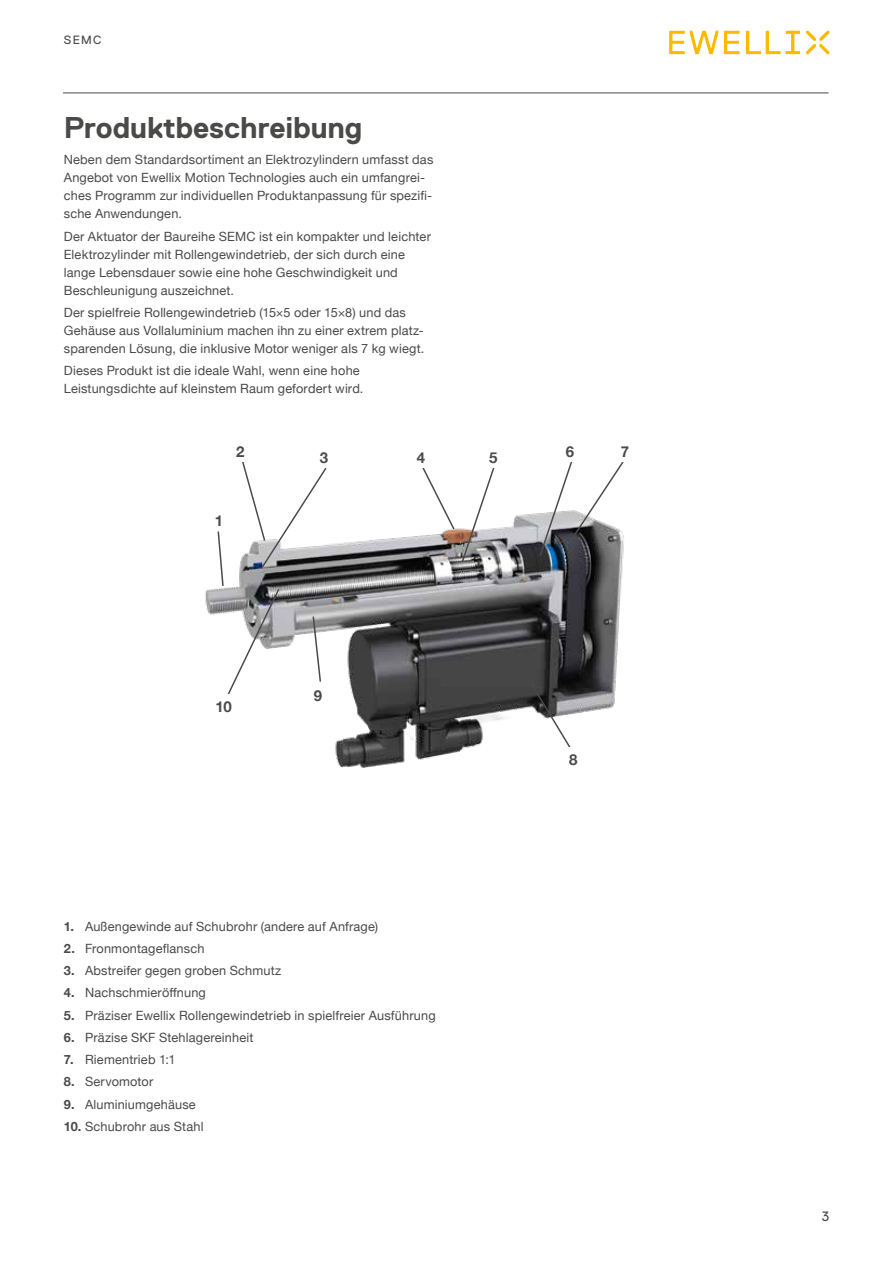
<style>
.page{position:relative;width:893px;height:1263px;background:#fff}
.page>*{position:absolute;margin:0;border:0;box-sizing:border-box;transform-origin:0 0}
.t1{font:700 30px "Replica Std";letter-spacing:-.005em;color:#4a4a49}
.t2{font:700 15px "Helvetica Neue";color:#4a4a49}
.t3{font:13.5px "Replica Std";color:#4a4a49}
.t4{font:12.75px/18px "Helvetica Neue";letter-spacing:.015em;color:#4a4a49}
.t5{font:12px "Replica Std";color:#4a4a49}
.s1{font-weight:700}
</style>
<div class="page">
<svg style="left:669px;top:31px;width:131px;height:23px"></svg>
<svg style="left:806px;top:31px;width:23px;height:23px"></svg>
<hr style="left:63px;top:93px;width:765px;height:1px;background:#4a4a49">
<img style="left:205px;top:513px;width:419px;height:255px">
<svg style="left:538px;top:462px;width:86px;height:95px"></svg>
<svg style="left:420px;top:468px;width:76px;height:96px"></svg>
<svg style="left:217px;top:462px;width:111px;height:237px"></svg>
<svg style="left:530px;top:682px;width:43px;height:70px"></svg>
<div style="left:313px;top:446px;width:22px;height:22px;background:#fff"></div>
<div style="left:208px;top:508px;width:22px;height:23px;background:#fff"></div>
<div style="left:212px;top:694px;width:23px;height:23px;background:#fff"></div>
<div style="left:307px;top:683px;width:22px;height:23px;background:#fff"></div>
<div style="left:562px;top:747px;width:22px;height:23px;background:#fff"></div>
<p class="t5" style="left:64px;top:34px;width:39px">SEMC</p>
<h1 class="t1" style="left:64px;top:111px;width:300px">Produktbeschreibung</h1>
<p class="t4" style="left:64px;top:151px;width:371px">Neben dem Standardsortiment an Elektrozylindern umfasst das Angebot von Ewellix Motion Technologies auch ein umfangrei&shy;ches Programm zur individuellen Produktanpassung für spezifi&shy;sche Anwendungen.</p>
<p class="t4" style="left:64px;top:228px;width:369px">Der Aktuator der Baureihe SEMC ist ein kompakter und leichter Elektrozylinder mit Rollengewindetrieb, der sich durch eine lange Lebensdauer sowie eine hohe Geschwindigkeit und Beschleunigung auszeichnet.</p>
<p class="t4" style="left:64px;top:304px;width:362px">Der spielfreie Rollengewindetrieb (15×5 oder 15×8) und das<br>Gehäuse aus Vollaluminium machen ihn zu einer extrem platz&shy;sparenden Lösung, die inklusive Motor weniger als 7 kg wiegt.</p>
<p class="t4" style="left:64px;top:362px;width:301px">Dieses Produkt ist die ideale Wahl, wenn eine hohe<br>Leistungsdichte auf kleinstem Raum gefordert wird.</p>
<p class="t2" style="left:236px;top:440px;width:10px">2</p>
<p class="t2" style="left:215px;top:508px;width:10px">1</p>
<p class="t2" style="left:216px;top:695px;width:18px">10</p>
<p class="t2" style="left:320px;top:446px;width:10px">3</p>
<p class="t2" style="left:417px;top:446px;width:10px">4</p>
<p class="t2" style="left:489px;top:446px;width:10px">5</p>
<p class="t2" style="left:314px;top:684px;width:10px">9</p>
<p class="t4" style="left:64px;top:918px;width:316px"><span class="s1">1.</span> Außengewinde auf Schubrohr (andere auf Anfrage)</p>
<p class="t4" style="left:64px;top:940px;width:142px"><span class="s1">2.</span> Fronmontageflansch</p>
<p class="t4" style="left:64px;top:962px;width:219px"><span class="s1">3.</span> Abstreifer gegen groben Schmutz</p>
<p class="t4" style="left:64px;top:985px;width:144px"><span class="s1">4.</span> Nachschmieröffnung</p>
<p class="t4" style="left:64px;top:1007px;width:373px"><span class="s1">5.</span> Präziser Ewellix Rollengewindetrieb in spielfreier Ausführung</p>
<p class="t4" style="left:64px;top:1029px;width:191px"><span class="s1">6.</span> Präzise SKF Stehlagereinheit</p>
<p class="t4" style="left:64px;top:1051px;width:113px"><span class="s1">7.</span> Riementrieb 1:1</p>
<p class="t4" style="left:64px;top:1074px;width:91px"><span class="s1">8.</span> Servomotor</p>
<p class="t4" style="left:64px;top:1096px;width:133px"><span class="s1">9.</span> Aluminiumgehäuse</p>
<p class="t4" style="left:64px;top:1118px;width:141px"><span class="s1">10.</span> Schubrohr aus Stahl</p>
<p class="t2" style="left:566px;top:440px;width:10px">6</p>
<p class="t2" style="left:621px;top:440px;width:10px">7</p>
<p class="t2" style="left:569px;top:748px;width:10px">8</p>
<p class="t3" style="left:822px;top:1209px;width:9px">3</p>
</div>
